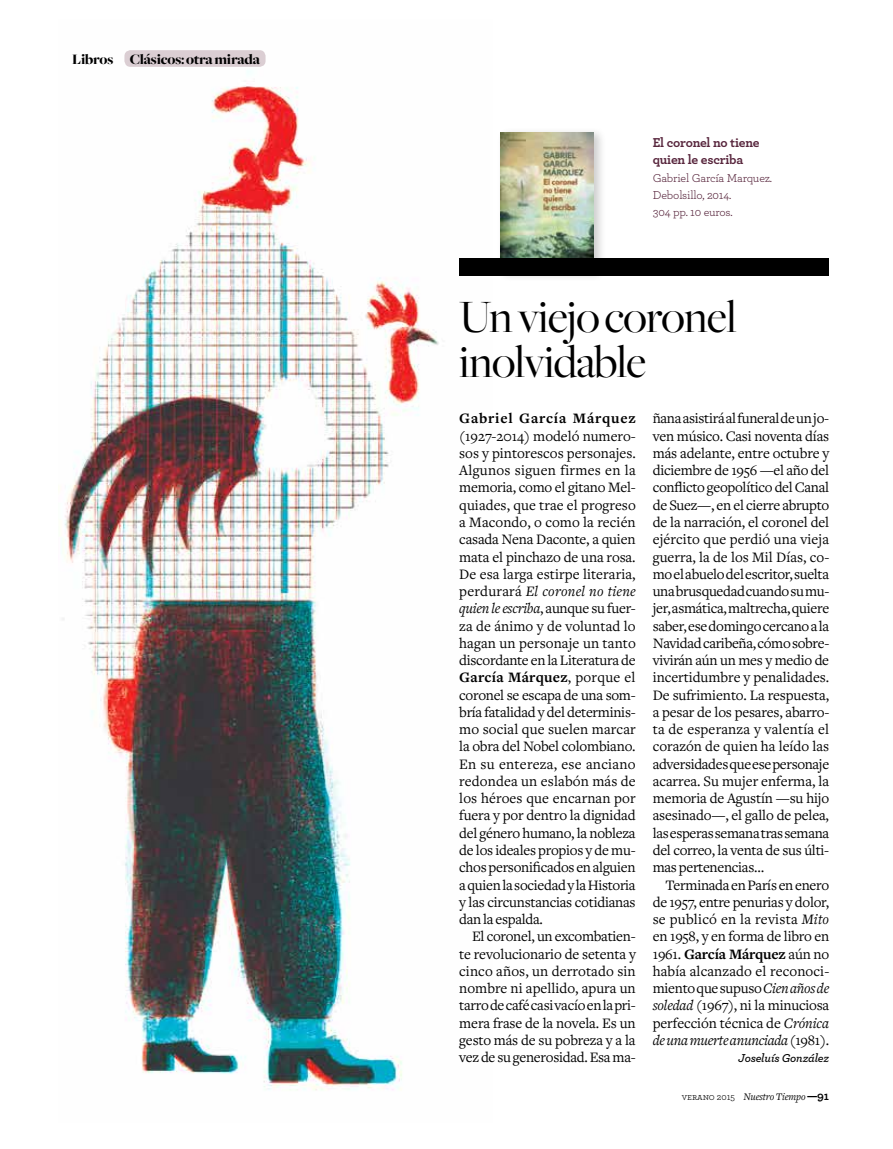
<style>
.page{position:relative;width:893px;height:1149px;background:#fff}
.page>*{position:absolute;margin:0;border:0;box-sizing:border-box;transform-origin:0 0}
.t1{font:48px/45px "Freight Big";letter-spacing:-.01em;color:#000}
.t2{font:15px/17.2px "Freight Text";letter-spacing:-.015em;color:#000;text-align:justify}
.t3{font:900 15px "Freight Big";letter-spacing:-.01em;color:#000}
.t4{font:700 15px "Freight Text";letter-spacing:.05em;color:#000}
.t5{font:700 13.5px/17.2px "Archer";letter-spacing:-.015em;color:#58263d}
.t6{font:12px/17.2px "Archer";letter-spacing:-.015em;color:#58263d}
.t7{font:italic 600 12px "Archer";letter-spacing:-.015em;color:#000}
.t8{font:italic 10.5px "Freight Text";letter-spacing:-.01em;color:#000}
.s1{font-style:italic}
.s2{font-weight:700}
.s3{font-family:"Archer Book SC";font-style:normal;font-size:9.75px}
.s4{font-family:"Archer";font-style:normal;font-size:9.75px}
.s5{font-family:"Archer";font-weight:700;font-style:normal;font-size:12px}
</style>
<div class="page">
<img style="left:58px;top:71px;width:435px;height:1020px">
<div style="left:496px;top:126px;width:110px;height:156px;background:#000;opacity:.2"></div>
<img style="left:500px;top:133px;width:94px;height:125px">
<div style="left:459px;top:258px;width:370px;height:17px;background:#000"></div>
<div style="left:124px;top:50px;width:142px;height:17px;background:#dbced3;border-radius:6px"></div>
<p class="t3" style="left:72px;top:51px;width:189px">Libros Clásicos: otra mirada</p>
<p class="t5" style="left:653px;top:134px;width:108px">El coronel no tiene quien le escriba</p>
<p class="t6" style="left:653px;top:169px;width:121px">Gabriel García Marquez.<br>Debolsillo, 2014.<br>304 pp. 10 euros.</p>
<h1 class="t1" style="left:459px;top:295px;width:279px">Un viejo coronel inolvidable</h1>
<p class="t2" style="left:653px;top:410px;width:178px">ñana asistirá al funeral de un jo&shy;ven músico. Casi noventa días más adelante, entre octubre y diciembre de 1956 —el año del conflicto geopolítico del Canal de Suez—, en el cierre abrupto de la narración, el coronel del ejército que perdió una vieja guerra, la de los Mil Días, co&shy;mo el abuelo del escritor, suelta una brusquedad cuando su mu&shy;jer, asmática, maltrecha, quiere saber, ese domingo cercano a la Navidad caribeña, cómo sobre&shy;vivirán aún un mes y medio de incertidumbre y penalidades.<br>De sufrimiento. La respuesta, a pesar de los pesares, abarro&shy;ta de esperanza y valentía el corazón de quien ha leído las adversidades que ese personaje acarrea. Su mujer enferma, la memoria de Agustín —su hijo asesinado—, el gallo de pelea, las esperas semana tras semana del correo, la venta de sus últi&shy;mas pertenencias…</p>
<p class="t2" style="left:653px;top:876px;width:178px;text-indent:13px">Terminada en París en enero de 1957, entre penurias y dolor, se publicó en la revista <span class="s1">Mito </span>en 1958, y en forma de libro en 1961. <span class="s2">García Márquez</span> aún no había alcanzado el reconoci&shy;miento que supuso <span class="s1">Cien años de soledad</span> (1967), ni la minuciosa perfección técnica de <span class="s1">Crónica de una muerte anunciada</span> (1981).</p>
<p class="t7" style="left:738px;top:1050px;width:92px">Joseluís González</p>
<p class="t4" style="left:459px;top:410px;width:178px">Gabriel García Márquez</p>
<p class="t2" style="left:459px;top:427px;width:178px">(1927-2014) modeló numero&shy;sos y pintorescos personajes.<br>Algunos siguen firmes en la memoria, como el gitano Mel&shy;quiades, que trae el progreso a Macondo, o como la recién casada Nena Daconte, a quien mata el pinchazo de una rosa.<br>De esa larga estirpe literaria, perdurará <span class="s1">El coronel no tiene quien le escriba</span>, aunque su fuer&shy;za de ánimo y de voluntad lo hagan un personaje un tanto discordante en la Literatura de <span class="s2">García Márquez</span>, porque el coronel se escapa de una som&shy;bría fatalidad y del determinis&shy;mo social que suelen marcar la obra del Nobel colombiano.<br>En su entereza, ese anciano redondea un eslabón más de los héroes que encarnan por fuera y por dentro la dignidad del género humano, la nobleza de los ideales propios y de mu&shy;chos personificados en alguien a quien la sociedad y la Historia y las circunstancias cotidianas dan la espalda.</p>
<p class="t2" style="left:459px;top:927px;width:178px;text-indent:13px">El coronel, un excombatien&shy;te revolucionario de setenta y cinco años, un derrotado sin nombre ni apellido, apura un tarro de café casi vacío en la pri&shy;mera frase de la novela. Es un gesto más de su pobreza y a la vez de su generosidad. Esa ma-</p>
<p class="t8" style="left:682px;top:1090px;width:149px"><span class="s3">verano</span> <span class="s4">2015</span> Nuestro Tiempo <span class="s5">—91</span></p>
</div>
